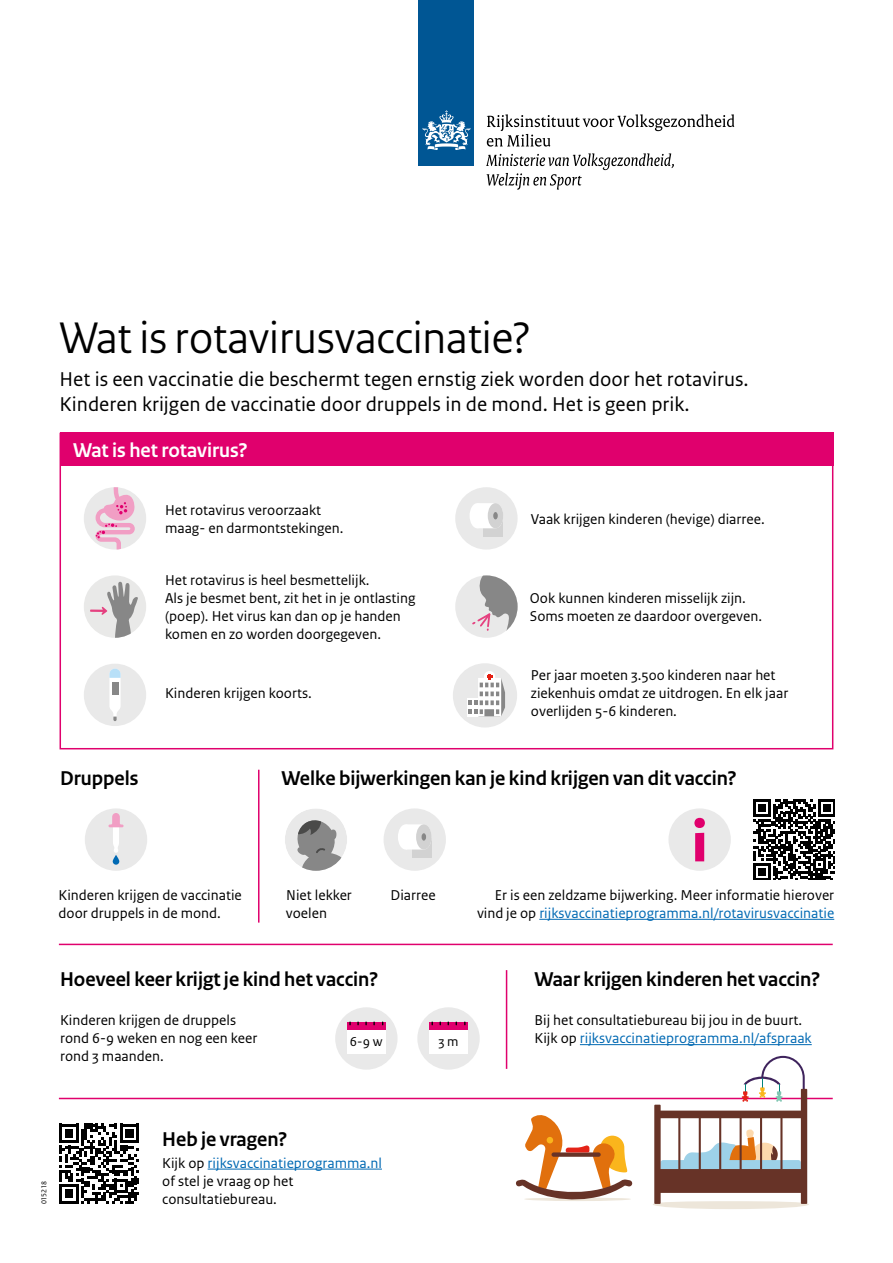
<style>
.page{position:relative;width:893px;height:1263px;background:#fff}
.page>*{position:absolute;margin:0;border:0;box-sizing:border-box;transform-origin:0 0}
.H1_Title{font:46.5px "Rijksoverheid Sans Heading";color:#000}
.Intro{font:21px/25.2px "Rijksoverheid Sans Text";color:#000}
.H2_zwart{font:700 21px "Rijksoverheid Sans Heading";color:#000}
.H2_diap{font:700 21px "Rijksoverheid Sans Heading";color:#fff}
.H2_diap-2{font:700 21px "Rijksoverheid Sans Heading";color:#000}
.Body{font:15px/18px "Rijksoverheid Sans Text";color:#000}
.Body_RL{font:15px/18px "Rijksoverheid Sans Text";color:#000;text-align:right}
.Body-2{font:15px/18px "Rijksoverheid Sans Text";color:#0069b3}
.Body_Center{font:15px/18px "Rijksoverheid Sans Text";color:#000}
.t1{font:13.8px "Rijksoverheid Sans Text";color:#000}
.t2{font:7.5px "Rijksoverheid Sans Text";letter-spacing:.05em;color:#000}
.s1{font-family:"Rijksoverheid Serif";color:#fff}
.s2{color:#0069b3}
.s3{color:#000}
</style>
<div class="page">
<div style="left:60px;top:433px;width:773px;height:33px;background:#e0006d"></div>
<hr style="left:59px;top:944px;width:774px;height:1px;background:#e0006d">
<hr style="left:506px;top:970px;width:1px;height:99px;background:#e0006d">
<hr style="left:258px;top:770px;width:1px;height:152px;background:#e0006d">
<hr style="left:59px;top:1098px;width:774px;height:1px;background:#e0006d">
<div style="left:285px;top:808px;width:62px;height:63px;background:#e9e9e9;border-radius:50%"></div>
<svg style="left:297px;top:820px;width:50px;height:51px"></svg>
<div style="left:85px;top:808px;width:62px;height:63px;background:#e9e9e9;border-radius:50%"></div>
<div style="left:113px;top:855px;width:6px;height:10px;background:#0069b3;border-radius:3px"></div>
<svg style="left:108px;top:813px;width:16px;height:40px"></svg>
<svg style="left:653px;top:1056px;width:156px;height:153px"></svg>
<svg style="left:516px;top:1115px;width:116px;height:86px"></svg>
<div style="left:84px;top:487px;width:62px;height:63px;background:#e9e9e9;border-radius:50%"></div>
<svg style="left:95px;top:487px;width:40px;height:63px"></svg>
<div style="left:455px;top:487px;width:63px;height:63px;background:#e9e9e9;border-radius:50%"></div>
<div style="left:484px;top:517px;width:19px;height:19px;background:#d2d2d2"></div>
<div style="left:470px;top:503px;width:15px;height:25px;background:#fff;border-radius:50%"></div>
<svg style="left:480px;top:503px;width:23px;height:25px"></svg>
<div style="left:84px;top:575px;width:62px;height:63px;background:#e9e9e8;border-radius:50%"></div>
<svg style="left:90px;top:582px;width:48px;height:56px"></svg>
<div style="left:455px;top:575px;width:63px;height:63px;background:#e9e9e9;border-radius:50%"></div>
<svg style="left:472px;top:575px;width:46px;height:59px"></svg>
<div style="left:84px;top:664px;width:62px;height:62px;background:#e9e9e9;border-radius:50%"></div>
<svg style="left:109px;top:669px;width:12px;height:52px"></svg>
<div style="left:384px;top:808px;width:62px;height:63px;background:#e9e9e9;border-radius:50%"></div>
<div style="left:412px;top:838px;width:19px;height:20px;background:#d2d2d2"></div>
<div style="left:398px;top:824px;width:15px;height:25px;background:#fff;border-radius:50%"></div>
<svg style="left:408px;top:824px;width:24px;height:25px"></svg>
<div style="left:668px;top:808px;width:63px;height:63px;background:#e9e9e9;border-radius:50%"></div>
<svg style="left:694px;top:818px;width:11px;height:43px"></svg>
<div style="left:453px;top:663px;width:64px;height:64px;background:#e9e9e9;border-radius:50%"></div>
<svg style="left:467px;top:698px;width:2px;height:18px"></svg>
<svg style="left:469px;top:671px;width:36px;height:45px"></svg>
<div style="left:417px;top:1007px;width:63px;height:63px;background:#e9e9e9;border-radius:50%"></div>
<div style="left:429px;top:1030px;width:39px;height:23px;background:#fff"></div>
<div style="left:429px;top:1023px;width:39px;height:7px;background:#e0006d"></div>
<div style="left:335px;top:1007px;width:63px;height:63px;background:#e9e9e9;border-radius:50%"></div>
<div style="left:347px;top:1030px;width:39px;height:23px;background:#fff"></div>
<div style="left:347px;top:1023px;width:39px;height:7px;background:#e0006d"></div>
<div style="left:419px;top:0;width:55px;height:166px;background:#005694"></div>
<svg style="left:423px;top:110px;width:47px;height:40px"></svg>
<svg style="left:487px;top:114px;width:247px;height:33px"></svg>
<svg style="left:486px;top:153px;width:188px;height:37px"></svg>
<svg style="left:59px;top:1123px;width:80px;height:80px"></svg>
<svg style="left:60px;top:1124px;width:79px;height:79px"></svg>
<svg style="left:753px;top:799px;width:81px;height:81px"></svg>
<hr style="left:539px;top:919px;width:295px;height:1px;background:#0069b3">
<hr style="left:580px;top:1044px;width:232px;height:1px;background:#0069b3">
<hr style="left:208px;top:1169px;width:174px;height:1px;background:#0069b3">
<h1 class="H1_Title" style="left:60px;top:311px;width:473px">Wat is rotavirusvaccinatie?</h1>
<p class="Intro" style="left:60px;top:367px;width:691px">Het is een vaccinatie die beschermt tegen ernstig ziek worden door het rotavirus.<br>Kinderen krijgen de vaccinatie door druppels in de mond. Het is geen prik.</p>
<h2 class="H2_diap" style="left:73px;top:438px;width:176px">Wat is het rotavirus?</h2>
<h2 class="H2_diap-2" style="left:60px;top:766px;width:80px">Druppels</h2>
<p class="Body" style="left:165px;top:502px;width:180px">Het rotavirus veroorzaakt maag- en darmontstekingen.</p>
<p class="Body" style="left:165px;top:572px;width:252px">Het rotavirus is heel besmettelijk.<br>Als je besmet bent, zit het in je ontlasting (poep). Het virus kan dan op je handen komen en zo worden doorgegeven.</p>
<p class="Body" style="left:165px;top:684px;width:148px">Kinderen krijgen koorts.</p>
<p class="Body" style="left:531px;top:511px;width:235px">Vaak krijgen kinderen (hevige) diarree.</p>
<p class="Body" style="left:530px;top:590px;width:234px">Ook kunnen kinderen misselijk zijn.<br>Soms moeten ze daardoor overgeven.</p>
<p class="Body" style="left:531px;top:666px;width:259px">Per jaar moeten 3.500 kinderen naar het ziekenhuis omdat ze uitdrogen. En elk jaar overlijden 5-6 kinderen.</p>
<h2 class="H2_zwart" style="left:282px;top:766px;width:457px">Welke bijwerkingen kan je kind krijgen van dit vaccin?</h2>
<p class="Body" style="left:59px;top:886px;width:185px">Kinderen krijgen de vaccinatie door druppels in de mond.</p>
<p class="Body_Center" style="left:386px;top:886px;width:51px"><span class="s1">-</span>Diarree</p>
<p class="Body_RL" style="left:477px;top:886px;width:359px">Er is een zeldzame bijwerking. Meer informatie hierover vind je op <span class="s2">rijksvaccinatieprogramma.nl/rotavirusvaccinatie</span></p>
<p class="Body_Center" style="left:282px;top:886px;width:72px"><span class="s1">-</span>Niet lekker voelen</p>
<h2 class="H2_zwart" style="left:60px;top:967px;width:320px">Hoeveel keer krijgt je kind het vaccin?</h2>
<p class="Body" style="left:60px;top:1011px;width:199px">Kinderen krijgen de druppels rond 6-9 weken en nog een keer rond 3 maanden.</p>
<p class="t1" style="left:350px;top:1033px;width:34px">6-9 w</p>
<p class="t1" style="left:438px;top:1033px;width:22px">3 m</p>
<h2 class="H2_zwart" style="left:162px;top:1127px;width:127px">Heb je vragen?</h2>
<p class="Body-2" style="left:162px;top:1154px;width:221px"><span class="s3">Kijk op</span> rijksvaccinatieprogramma.nl <span class="s3">of stel je vraag op het</span></p>
<p class="t2" style="left:40px;top:1204px;width:25px;rotate:-90deg">015218</p>
<p class="Body" style="left:162px;top:1190px;width:116px">consultatiebureau.</p>
<h2 class="H2_zwart" style="left:534px;top:967px;width:287px">Waar krijgen kinderen het vaccin?</h2>
<p class="Body" style="left:534px;top:1011px;width:269px">Bij het consultatiebureau bij jou in de buurt.</p>
<p class="Body-2" style="left:534px;top:1029px;width:279px"><span class="s3">Kijk op</span> rijksvaccinatieprogramma.nl/afspraak</p>
</div>
